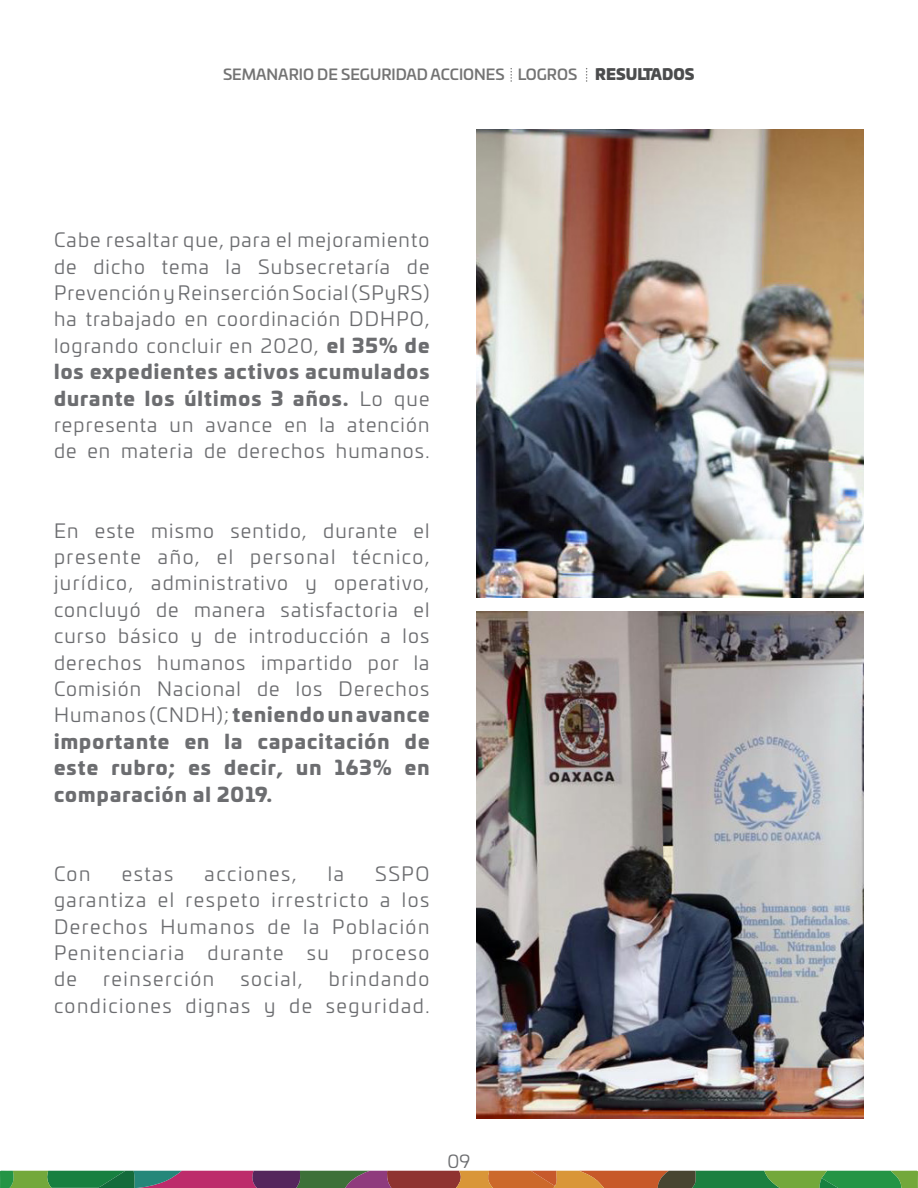
<style>
.page{position:relative;width:918px;height:1188px;background:#fff}
.page>*{position:absolute;margin:0;border:0;box-sizing:border-box;transform-origin:0 0}
.t1{font:19.5px/26.4px "Univia Pro";letter-spacing:.08em;color:#6c6d70;text-align:justify}
.t2{font:18px "Univia Pro";color:#6c6d70}
.t3{font:500 15px "Univia Pro";color:#737373}
.s1{font-weight:900;color:#4b4c4d}
.s2{font-weight:900}
</style>
<div class="page">
<svg style="left:0;top:1171px;width:918px;height:17px;background:#716b44"></svg>
<svg style="left:510px;top:68px;width:2px;height:14px"></svg>
<img style="left:476px;top:612px;width:388px;height:506px">
<img style="left:476px;top:130px;width:388px;height:468px">
<p class="t3" style="left:223px;top:63px;width:473px">SEMANARIO DE SEGURIDAD ACCIONES LOGROS <span class="s1">RESULTADOS</span></p>
<p class="t1" style="left:54px;top:226px;width:377px">Cabe resaltar que, para el mejoramiento de dicho tema la Subsecretaría de Prevención y Reinserción Social (SPyRS) ha trabajado en coordinación DDHPO, logrando concluir en 2020, <span class="s2">el 35% de los expedientes activos acumulados durante los últimos 3 años.</span> Lo que representa un avance en la atención de en materia de derechos humanos.</p>
<p class="t1" style="left:54px;top:516px;width:377px">En este mismo sentido, durante el presente año, el personal técnico, jurídico, administrativo y operativo, concluyó de manera satisfactoria el curso básico y de introducción a los derechos humanos impartido por la Comisión Nacional de los Derechos Humanos (CNDH); <span class="s2">teniendo un avance importante en la capacitación de este rubro; es decir, un 163% en comparación al 2019.</span></p>
<p class="t1" style="left:54px;top:860px;width:377px;text-indent:321px">SSPO garantiza el respeto irrestricto a los Derechos Humanos de la Población Penitenciaria durante su proceso de</p>
<p class="t1" style="left:54px;top:860px;width:38px">Con</p>
<p class="t1" style="left:122px;top:860px;width:53px">estas</p>
<p class="t1" style="left:205px;top:860px;width:93px">acciones,</p>
<p class="t1" style="left:328px;top:860px;width:18px">la</p>
<p class="t1" style="left:54px;top:965px;width:377px;text-align:right">brindando<br>condiciones dignas y de seguridad.</p>
<p class="t1" style="left:103px;top:965px;width:112px">reinserción</p>
<p class="t1" style="left:240px;top:965px;width:64px">social,</p>
<p class="t2" style="left:448px;top:1148px;width:24px">09</p>
</div>
